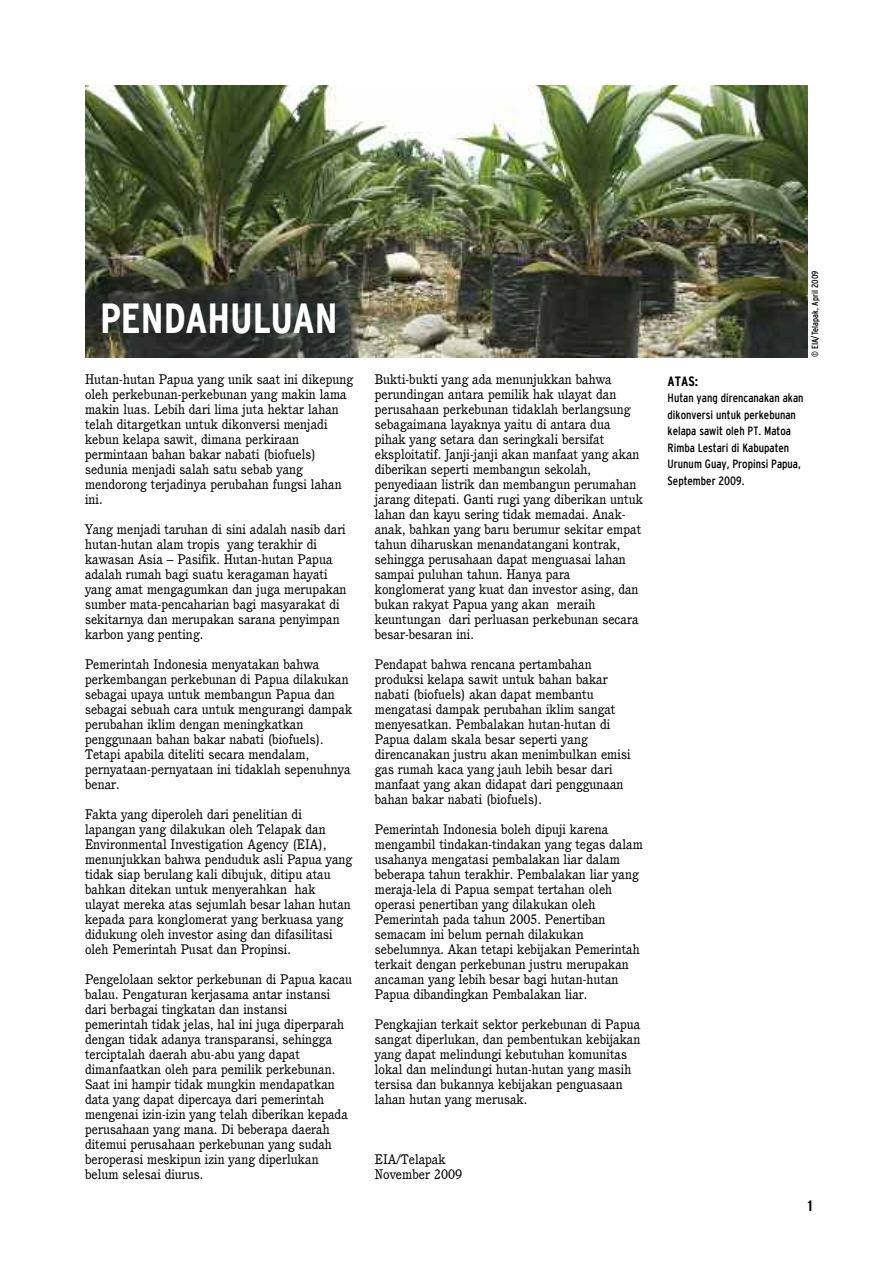
<style>
.page{position:relative;width:893px;height:1263px;background:#fff}
.page>*{position:absolute;margin:0;border:0;box-sizing:border-box;transform-origin:0 0}
.t1{font:700 condensed 42px "Interstate";color:#fff}
.t2{font:700 condensed 15px "Interstate";color:#000}
.t3{font:13.5px/15px "Cushing";color:#000}
.t4{font:700 condensed 13.5px "Interstate";color:#000}
.t5{font:condensed 12px/16.5px "Interstate";color:#000}
.t6{font:condensed 9px "Interstate";color:#000}
</style>
<div class="page">
<img style="left:85px;top:85px;width:723px;height:272px">
<h1 class="t1" style="left:100px;top:295px;width:239px">PENDAHULUAN</h1>
<p class="t3" style="left:85px;top:371px;width:270px">Hutan-hutan Papua yang unik saat ini dikepung oleh perkebunan-perkebunan yang makin lama makin luas. Lebih dari lima juta hektar lahan telah ditargetkan untuk dikonversi menjadi kebun kelapa sawit, dimana perkiraan permintaan bahan bakar nabati (biofuels) sedunia menjadi salah satu sebab yang mendorong terjadinya perubahan fungsi lahan ini.</p>
<p class="t3" style="left:85px;top:521px;width:263px">Yang menjadi taruhan di sini adalah nasib dari hutan-hutan alam tropis yang terakhir di kawasan Asia – Pasifik. Hutan-hutan Papua adalah rumah bagi suatu keragaman hayati yang amat mengagumkan dan juga merupakan sumber mata-pencaharian bagi masyarakat di sekitarnya dan merupakan sarana penyimpan karbon yang penting.</p>
<p class="t3" style="left:85px;top:656px;width:269px">Pemerintah Indonesia menyatakan bahwa perkembangan perkebunan di Papua dilakukan sebagai upaya untuk membangun Papua dan sebagai sebuah cara untuk mengurangi dampak perubahan iklim dengan meningkatkan penggunaan bahan bakar nabati (biofuels).<br>Tetapi apabila diteliti secara mendalam, pernyataan-pernyataan ini tidaklah sepenuhnya benar.</p>
<p class="t3" style="left:85px;top:806px;width:269px">Fakta yang diperoleh dari penelitian di lapangan yang dilakukan oleh Telapak dan Environmental Investigation Agency (EIA), menunjukkan bahwa penduduk asli Papua yang tidak siap berulang kali dibujuk, ditipu atau bahkan ditekan untuk menyerahkan hak ulayat mereka atas sejumlah besar lahan hutan kepada para konglomerat yang berkuasa yang didukung oleh investor asing dan difasilitasi oleh Pemerintah Pusat dan Propinsi.</p>
<p class="t3" style="left:85px;top:971px;width:269px">Pengelolaan sektor perkebunan di Papua kacau balau. Pengaturan kerjasama antar instansi dari berbagai tingkatan dan instansi pemerintah tidak jelas, hal ini juga diperparah dengan tidak adanya transparansi, sehingga terciptalah daerah abu-abu yang dapat dimanfaatkan oleh para pemilik perkebunan.<br>Saat ini hampir tidak mungkin mendapatkan data yang dapat dipercaya dari pemerintah mengenai izin-izin yang telah diberikan kepada perusahaan yang mana. Di beberapa daerah ditemui perusahaan perkebunan yang sudah beroperasi meskipun izin yang diperlukan belum selesai diurus.</p>
<p class="t3" style="left:375px;top:371px;width:270px">Bukti-bukti yang ada menunjukkan bahwa perundingan antara pemilik hak ulayat dan perusahaan perkebunan tidaklah berlangsung sebagaimana layaknya yaitu di antara dua pihak yang setara dan seringkali bersifat eksploitatif. Janji-janji akan manfaat yang akan diberikan seperti membangun sekolah, penyediaan listrik dan membangun perumahan jarang ditepati. Ganti rugi yang diberikan untuk lahan dan kayu sering tidak memadai. Anak&shy;anak, bahkan yang baru berumur sekitar empat tahun diharuskan menandatangani kontrak, sehingga perusahaan dapat menguasai lahan sampai puluhan tahun. Hanya para konglomerat yang kuat dan investor asing, dan bukan rakyat Papua yang akan meraih keuntungan dari perluasan perkebunan secara besar-besaran ini.</p>
<p class="t3" style="left:375px;top:656px;width:257px">Pendapat bahwa rencana pertambahan produksi kelapa sawit untuk bahan bakar nabati (biofuels) akan dapat membantu mengatasi dampak perubahan iklim sangat menyesatkan. Pembalakan hutan-hutan di Papua dalam skala besar seperti yang direncanakan justru akan menimbulkan emisi gas rumah kaca yang jauh lebih besar dari manfaat yang akan didapat dari penggunaan bahan bakar nabati (biofuels).</p>
<p class="t3" style="left:375px;top:821px;width:270px">Pemerintah Indonesia boleh dipuji karena mengambil tindakan-tindakan yang tegas dalam usahanya mengatasi pembalakan liar dalam beberapa tahun terakhir. Pembalakan liar yang meraja-lela di Papua sempat tertahan oleh operasi penertiban yang dilakukan oleh Pemerintah pada tahun 2005. Penertiban semacam ini belum pernah dilakukan sebelumnya. Akan tetapi kebijakan Pemerintah terkait dengan perkebunan justru merupakan ancaman yang lebih besar bagi hutan-hutan Papua dibandingkan Pembalakan liar.</p>
<p class="t3" style="left:375px;top:1016px;width:267px">Pengkajian terkait sektor perkebunan di Papua sangat diperlukan, dan pembentukan kebijakan yang dapat melindungi kebutuhan komunitas lokal dan melindungi hutan-hutan yang masih tersisa dan bukannya kebijakan penguasaan lahan hutan yang merusak.</p>
<p class="t3" style="left:375px;top:1151px;width:89px">EIA/Telapak<br>November 2009</p>
<p class="t4" style="left:668px;top:373px;width:32px">ATAS:</p>
<p class="t5" style="left:668px;top:389px;width:137px">Hutan yang direncanakan akan dikonversi untuk perkebunan kelapa sawit oleh Pt. Matoa rimba lestari di kabupaten urunum Guay, Propinsi Papua, september 2009.</p>
<p class="t6" style="left:810px;top:357px;width:88px;rotate:-90deg">© Eia/telapak, april 2009</p>
<p class="t2" style="left:808px;top:1197px;width:6px">1</p>
</div>
